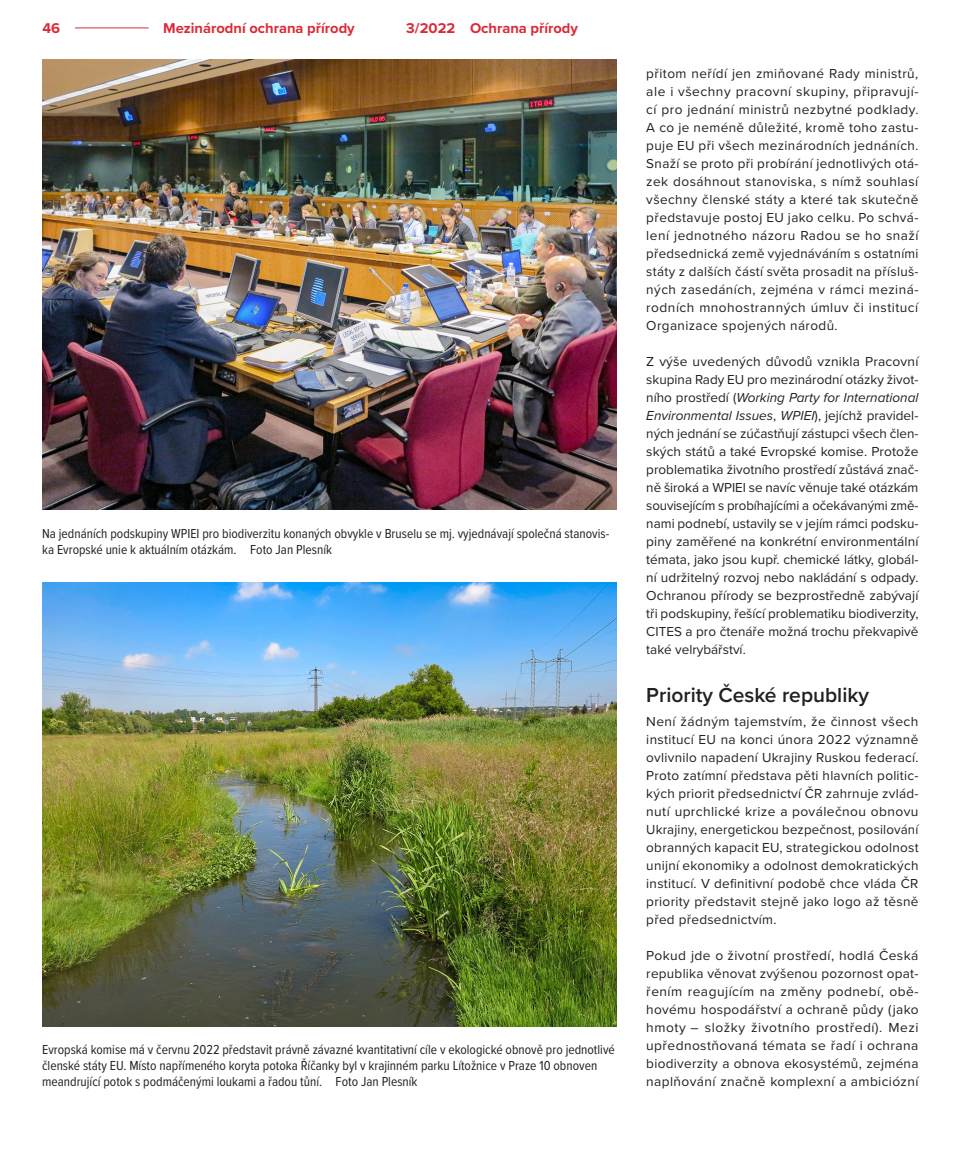
<style>
.page{position:relative;width:978px;height:1149px;background:#fff}
.page>*{position:absolute;margin:0;border:0;box-sizing:border-box;transform-origin:0 0}
.t1{font:600 21px "Proxima Nova";color:#231f20}
.t2{font:700 14.7px "Proxima Nova";color:#da2b37}
.t3{font:13.5px/18px "Proxima Nova";letter-spacing:.02em;color:#231f20}
.t4{font:13.5px/18px "Proxima Nova";color:#231f20}
.t5{font:13.5px/16.2px "Proxima Nova Cond";color:#231f20}
.s1{font-style:italic}
</style>
<div class="page">
<hr style="left:75px;top:28px;width:73px;height:1px;background:#da2b37">
<img style="left:42px;top:60px;width:574px;height:450px">
<img style="left:42px;top:582px;width:574px;height:444px">
<p class="t2" style="left:43px;top:17px;width:19px">46</p>
<p class="t2" style="left:163px;top:17px;width:193px">Mezinárodní ochrana přírody</p>
<p class="t2" style="left:406px;top:17px;width:173px">3/2022 Ochrana přírody</p>
<p class="t5" style="left:42px;top:524px;width:569px">Na jednáních podskupiny WPIEI pro biodiverzitu konaných obvykle v Bruselu se mj. vyjednávají společná stanovis&shy;ka Evropské unie k aktuálním otázkám. Foto Jan Plesník</p>
<p class="t5" style="left:42px;top:1040px;width:574px">Evropská komise má v červnu 2022 představit právně závazné kvantitativní cíle v ekologické obnově pro jednotlivé členské státy EU. Místo napřímeného koryta potoka Říčanky byl v krajinném parku Lítožnice v Praze 10 obnoven meandrující potok s podmáčenými loukami a řadou tůní. Foto Jan Plesník</p>
<p class="t3" style="left:646px;top:63px;width:274px">přitom neřídí jen zmiňované Rady ministrů, ale i všechny pracovní skupiny, připravují&shy;cí pro jednání ministrů nezbytné podklady.<br>A co je neméně důležité, kromě toho zastu&shy;puje EU při všech mezinárodních jednáních.<br>Snaží se proto při probírání jednotlivých otá&shy;zek dosáhnout stanoviska, s nímž souhlasí všechny členské státy a které tak skutečně představuje postoj EU jako celku. Po schvá&shy;lení jednotného názoru Radou se ho snaží předsednická země vyjednáváním s ostatními státy z dalších částí světa prosadit na přísluš&shy;ných zasedáních, zejména v rámci meziná&shy;rodních mnohostranných úmluv či institucí Organizace spojených národů.</p>
<p class="t4" style="left:646px;top:351px;width:274px">Z výše uvedených důvodů vznikla Pracovní skupina Rady EU pro mezinárodní otázky život&shy;ního prostředí (<span class="s1">Working Party for International Environmental Issues</span>, <span class="s1">WPIEI</span>), jejíchž pravidel&shy;ných jednání se zúčastňují zástupci všech člen&shy;ských států a také Evropské komise. Protože problematika životního prostředí zůstává znač&shy;ně široká a WPIEI se navíc věnuje také otázkám souvisejícím s probíhajícími a očekávanými změ&shy;nami podnebí, ustavily se v jejím rámci podsku&shy;piny zaměřené na konkrétní environmentální témata, jako jsou kupř. chemické látky, globál&shy;ní udržitelný rozvoj nebo nakládání s odpady.<br>Ochranou přírody se bezprostředně zabývají tři podskupiny, řešící problematiku biodiverzity, CITES a pro čtenáře možná trochu překvapivě také velrybářství.</p>
<h1 class="t1" style="left:646px;top:679px;width:224px">Priority České republiky</h1>
<p class="t3" style="left:646px;top:711px;width:274px">Není žádným tajemstvím, že činnost všech institucí EU na konci února 2022 významně ovlivnilo napadení Ukrajiny Ruskou federací.<br>Proto zatímní představa pěti hlavních politic&shy;kých priorit předsednictví ČR zahrnuje zvlád&shy;nutí uprchlické krize a poválečnou obnovu Ukrajiny, energetickou bezpečnost, posilování obranných kapacit EU, strategickou odolnost unijní ekonomiky a odolnost demokratických institucí. V definitivní podobě chce vláda ČR priority představit stejně jako logo až těsně před předsednictvím.</p>
<p class="t3" style="left:646px;top:945px;width:274px;text-align:justify">Pokud jde o životní prostředí, hodlá Česká republika věnovat zvýšenou pozornost opat&shy;řením reagujícím na změny podnebí, obě&shy;hovému hospodářství a ochraně půdy (jako hmoty – složky životního prostředí). Mezi upřednostňovaná témata se řadí i ochrana biodiverzity a obnova ekosystémů, zejména naplňování značně komplexní a ambiciózní</p>
</div>
